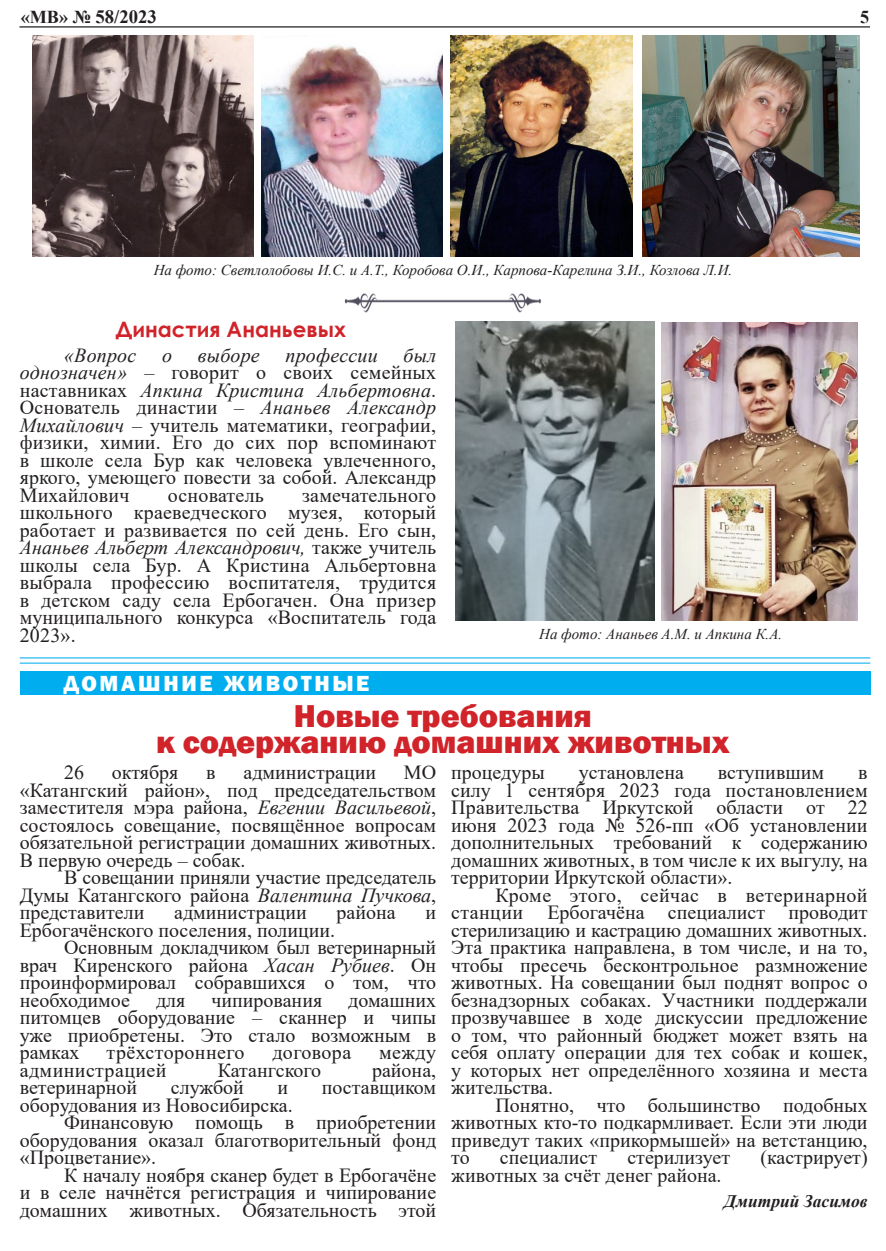
<style>
.page{position:relative;width:886px;height:1251px;background:#fff}
.page>*{position:absolute;margin:0;border:0;box-sizing:border-box;transform-origin:0 0}
.t1{font:800 32.5px "Franklin Gothic";color:#d1232a}
.t2{font:800 22.5px "Franklin Gothic";letter-spacing:.12em;color:#fff}
.t3{font:700 21.25px "Century Gothic";color:#d1232a}
.t4{font:20px/17.5px "Times New Roman";color:#231f20;text-align:justify}
.t5{font:20px "Times New Roman";letter-spacing:.02em;color:#231f20}
.t6{font:italic 20px "Times New Roman";letter-spacing:.01em;color:#231f20}
.t7{font:700 18.75px "Times New Roman";color:#231f20}
.t8{font:700 18.12px "Times New Roman";color:#231f20}
.t9{font:italic 700 17.5px "Times New Roman";color:#231f20}
.t10{font:italic 15px "Times New Roman";color:#231f20}
.s1{font-size:18.12px}
.s2{font-style:italic}
</style>
<div class="page">
<hr style="left:19px;top:26px;width:851px;height:2px;background:#231f20">
<img style="left:33px;top:35px;width:220px;height:222px">
<img style="left:262px;top:45px;width:181px;height:212px">
<img style="left:451px;top:35px;width:181px;height:222px">
<img style="left:643px;top:35px;width:216px;height:222px">
<img style="left:344px;top:293px;width:197px;height:20px">
<img style="left:455px;top:321px;width:200px;height:300px">
<img style="left:661px;top:322px;width:196px;height:299px">
<hr style="left:20px;top:657px;width:850px;height:1px;background:#00aeef">
<hr style="left:20px;top:662px;width:850px;height:2px;background:#00aeef">
<div style="left:20px;top:671px;width:850px;height:23px;background:#00aeef"></div>
<p class="t7" style="left:21px;top:3px;width:138px"><span class="s1">«МВ» №</span> 58/2023</p>
<p class="t8" style="left:860px;top:3px;width:11px">5</p>
<p class="t10" style="left:154px;top:260px;width:580px">На фото: Светлолобовы И.С. и А.Т., Коробова О.И., Карпова-Карелина З.И., Козлова Л.И.</p>
<p class="t3" style="left:116px;top:313px;width:231px">Династия Ананьевых</p>
<p class="t6" style="left:64px;top:341px;width:74px">«Вопрос</p>
<p class="t6" style="left:162px;top:341px;width:11px">о</p>
<p class="t6" style="left:198px;top:341px;width:63px">выборе</p>
<p class="t6" style="left:285px;top:341px;width:94px">профессии</p>
<p class="t4" style="left:20px;top:345px;width:418px;text-indent:384px"><span class="s2">был однозначен»</span> – говорит о своих семейных наставниках <span class="s2">Апкина Кристина Альбертовна</span>.<br>Основатель династии – <span class="s2">Ананьев Александр Михайлович</span> – учитель математики, географии, физики, химии. Его до сих пор вспоминают в школе села Бур как человека увлеченного, яркого, умеющего повести за собой. Александр Михайлович</p>
<p class="t4" style="left:20px;top:485px;width:418px;text-indent:282px">замечательного школьного краеведческого музея, который работает и развивается по сей день. Его сын, <span class="s2">Ананьев Альберт Александрович,</span> также учитель школы села Бур. А Кристина Альбертовна выбрала профессию воспитателя, трудится в детском саду села Ербогачен. Она призер муниципального конкурса «Воспитатель года 2023».</p>
<p class="t4" style="left:168px;top:485px;width:98px">основатель</p>
<p class="t10" style="left:539px;top:623px;width:245px">На фото: Ананьев А.М. и Апкина К.А.</p>
<p class="t2" style="left:64px;top:668px;width:307px">ДОМАШНИЕ ЖИВОТНЫЕ</p>
<p class="t1" style="left:294px;top:695px;width:299px">Новые требования</p>
<p class="t1" style="left:156px;top:721px;width:575px">к содержанию домашних животных</p>
<p class="t4" style="left:64px;top:763px;width:21px">26</p>
<p class="t4" style="left:112px;top:763px;width:68px">октября</p>
<p class="t4" style="left:206px;top:763px;width:11px">в</p>
<p class="t4" style="left:243px;top:763px;width:134px">администрации</p>
<p class="t4" style="left:20px;top:763px;width:418px;text-indent:384px">МО «Катангский район», под председательством заместителя мэра района, <span class="s2">Евгении Васильевой</span>, состоялось совещание, посвящённое вопросам обязательной регистрации домашних животных.<br>В первую очередь – собак.</p>
<p class="t4" style="left:20px;top:868px;width:418px;text-indent:44px">В совещании приняли участие председатель Думы Катангского района <span class="s2">Валентина Пучкова</span>, представители</p>
<p class="t4" style="left:451px;top:763px;width:95px">процедуры</p>
<p class="t4" style="left:579px;top:763px;width:107px">установлена</p>
<p class="t4" style="left:718px;top:763px;width:108px">вступившим</p>
<p class="t4" style="left:451px;top:763px;width:418px;text-indent:407px">в силу 1 сентября 2023 года постановлением Правительства Иркутской области от 22 июня 2023 года № 526-пп «Об установлении дополнительных требований к содержанию домашних животных, в том числе к их выгулу, на территории Иркутской области».</p>
<p class="t4" style="left:451px;top:886px;width:418px;text-indent:44px">Кроме этого, сейчас в ветеринарной станции Ербогачёна специалист проводит стерилизацию и кастрацию домашних животных.<br>Эта практика направлена, в том числе, и на то, чтобы пресечь бесконтрольное размножение животных. На совещании был поднят вопрос о безнадзорных собаках. Участники поддержали прозвучавшее в ходе дискуссии предложение о том, что районный бюджет может взять на себя оплату операции для тех собак и кошек, у которых нет определённого хозяина и места жительства.</p>
<p class="t4" style="left:451px;top:1096px;width:418px;text-indent:44px">Понятно, что большинство подобных животных кто-то подкармливает. Если эти люди приведут таких «прикормышей» на ветстанцию, то</p>
<p class="t4" style="left:174px;top:903px;width:134px">администрации</p>
<p class="t4" style="left:337px;top:903px;width:61px">района</p>
<p class="t4" style="left:425px;top:903px;width:12px">и</p>
<p class="t4" style="left:20px;top:921px;width:317px">Ербогачёнского поселения, полиции.</p>
<p class="t4" style="left:20px;top:938px;width:418px;text-indent:44px">Основным докладчиком был ветеринарный врач Киренского района <span class="s2">Хасан Рубиев</span>. Он проинформировал собравшихся о том, что необходимое</p>
<p class="t4" style="left:20px;top:991px;width:418px;text-indent:328px">домашних питомцев оборудование – сканнер и чипы уже приобретены. Это стало возможным в рамках</p>
<p class="t4" style="left:156px;top:991px;width:31px">для</p>
<p class="t4" style="left:211px;top:991px;width:112px">чипирования</p>
<p class="t5" style="left:107px;top:1038px;width:139px">трёхстороннего</p>
<p class="t5" style="left:272px;top:1038px;width:80px">договора</p>
<p class="t4" style="left:379px;top:1043px;width:59px">между</p>
<p class="t5" style="left:20px;top:1056px;width:148px">администрацией</p>
<p class="t4" style="left:218px;top:1061px;width:105px">Катангского</p>
<p class="t4" style="left:372px;top:1061px;width:66px">района,</p>
<p class="t4" style="left:20px;top:1078px;width:119px">ветеринарной</p>
<p class="t4" style="left:171px;top:1078px;width:75px">службой</p>
<p class="t4" style="left:277px;top:1078px;width:12px">и</p>
<p class="t4" style="left:322px;top:1078px;width:116px">поставщиком</p>
<p class="t4" style="left:20px;top:1096px;width:274px">оборудования из Новосибирска.</p>
<p class="t4" style="left:20px;top:1113px;width:418px;text-indent:44px">Финансовую помощь в приобретении оборудования оказал благотворительный фонд «Процветание».</p>
<p class="t4" style="left:20px;top:1166px;width:418px;text-indent:44px">К началу ноября сканер будет в Ербогачёне и в селе начнётся регистрация и чипирование домашних животных. Обязательность этой</p>
<p class="t4" style="left:500px;top:1148px;width:99px">специалист</p>
<p class="t4" style="left:627px;top:1148px;width:104px">стерилизует</p>
<p class="t4" style="left:760px;top:1148px;width:109px">(кастрирует)</p>
<p class="t4" style="left:451px;top:1166px;width:272px">животных за счёт денег района.</p>
<p class="t9" style="left:724px;top:1188px;width:145px">Дмитрий Засимов</p>
</div>
